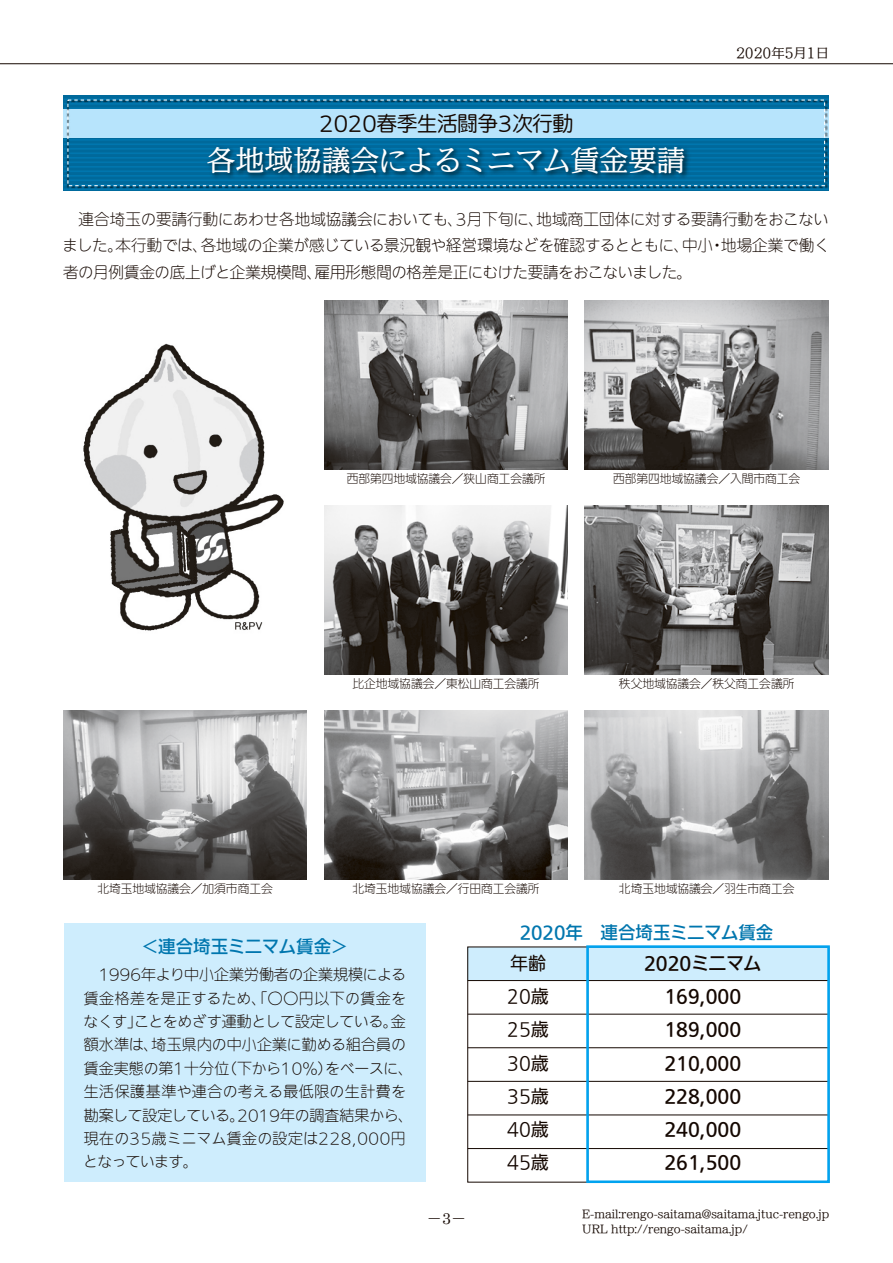
<style>
.page{position:relative;width:893px;height:1263px;background:#fff}
.page>*{position:absolute;margin:0;border:0;box-sizing:border-box;transform-origin:0 0}
.t1{font:500 28.65px "Iwa UD Min Pro";letter-spacing:-.01em;color:#fff}
.t2{font:100 20.25px "Iwa UDR Go Pro";color:#140700}
.t3{font:500 18px/33.2px "Iwa UD Go Dsp Pro";color:#140700;text-align:center}
.t4{font:100 18px/33.2px "Iwa UD Go Dsp Pro";color:#140700}
.t5{font:500 17.55px "Iwa UD Go Dsp Pro";color:#0076ae}
.t6{font:15.75px "MS Mincho";color:#140700}
.t7{font:300 15.45px "Iwa UDR Go Pro";letter-spacing:-.005em;color:#140700}
.t8{font:300 14.85px/23.4px "Iwa UDR Go Pro";letter-spacing:.01em;color:#140700;text-align:right}
.t9{font:300 14.85px "Iwa UDR Go Pro";letter-spacing:.035em;color:#140700}
.t10{font:100 13.35px "Iwa UD Min Pro";color:#140700}
.t11{font:300 11.7px "Iwa UD Go Dsp Pro";color:#140700}
.t12{font:500 10.65px/14.9px "Iwa UD Min Pro";color:#140700}
.s1{font-family:"Century"}
</style>
<div class="page">
<div style="left:64px;top:923px;width:361px;height:259px;background:#ceedfd"></div>
<div style="left:468px;top:947px;width:361px;height:33px;background:#ceedfd"></div>
<hr style="left:468px;top:980px;width:361px;height:1px;background:#140700">
<hr style="left:468px;top:1014px;width:361px;height:1px;background:#140700">
<hr style="left:468px;top:1047px;width:361px;height:1px;background:#140700">
<hr style="left:468px;top:1081px;width:361px;height:1px;background:#140700">
<hr style="left:468px;top:1115px;width:361px;height:1px;background:#140700">
<hr style="left:468px;top:1148px;width:361px;height:1px;background:#140700">
<hr style="left:0;top:63px;width:893px;height:1px;background:#140700">
<div style="left:64px;top:96px;width:765px;height:95px;background:#00699b"></div>
<hr style="left:64px;top:98px;width:765px;height:2px;background:#0076ae">
<hr style="left:64px;top:103px;width:765px;height:2px;background:#0076ae">
<hr style="left:64px;top:107px;width:765px;height:2px;background:#0076ae">
<hr style="left:64px;top:139px;width:765px;height:2px;background:#0076ae">
<hr style="left:64px;top:143px;width:765px;height:2px;background:#0076ae">
<hr style="left:64px;top:148px;width:765px;height:2px;background:#0076ae">
<hr style="left:64px;top:152px;width:765px;height:2px;background:#0076ae">
<hr style="left:64px;top:157px;width:765px;height:2px;background:#0076ae">
<hr style="left:64px;top:161px;width:765px;height:2px;background:#0076ae">
<hr style="left:64px;top:166px;width:765px;height:2px;background:#0076ae">
<hr style="left:64px;top:170px;width:765px;height:2px;background:#0076ae">
<hr style="left:64px;top:175px;width:765px;height:2px;background:#0076ae">
<hr style="left:64px;top:179px;width:765px;height:2px;background:#0076ae">
<hr style="left:64px;top:184px;width:765px;height:2px;background:#0076ae">
<hr style="left:64px;top:188px;width:765px;height:2px;background:#0076ae">
<img style="left:67px;top:99px;width:760px;height:89px">
<img style="left:203px;top:142px;width:491px;height:47px">
<div style="left:586px;top:945px;width:244px;height:238px;border:3px solid #00a3f0"></div>
<img style="left:83px;top:343px;width:201px;height:288px">
<img style="left:324px;top:300px;width:244px;height:169px">
<img style="left:585px;top:300px;width:244px;height:169px">
<img style="left:324px;top:505px;width:244px;height:169px">
<img style="left:585px;top:505px;width:244px;height:169px">
<img style="left:63px;top:710px;width:244px;height:169px">
<img style="left:324px;top:710px;width:244px;height:169px">
<img style="left:585px;top:710px;width:244px;height:169px">
<h2 class="t2" style="left:320px;top:109px;width:255px">2020春季生活闘争3次行動</h2>
<h1 class="t1" style="left:207px;top:140px;width:480px">各地域協議会によるミニマム賃金要請</h1>
<p class="t10" style="left:736px;top:43px;width:95px">2020年5月1日</p>
<p class="t7" style="left:63px;top:208px;width:483px">　連合埼玉の要請行動にあわせ各地域協議会においても 3、月下旬に、</p>
<p class="t7" style="left:537px;top:208px;width:294px">地域商工団体に対する要請行動をおこない</p>
<p class="t7" style="left:201px;top:235px;width:490px">各地域の企業が感じている景況観や経営環境などを確認するとともに、</p>
<p class="t7" style="left:721px;top:235px;width:110px">地場企業で働く</p>
<p class="t7" style="left:116px;top:235px;width:94px">本行動では、</p>
<p class="t7" style="left:682px;top:235px;width:33px">中小</p>
<p class="t7" style="left:63px;top:235px;width:62px">ました。</p>
<p class="t7" style="left:709px;top:235px;width:17px">・</p>
<p class="t7" style="left:63px;top:261px;width:261px">者の月例賃金の底上げと企業規模間、</p>
<p class="t7" style="left:315px;top:261px;width:379px">雇用形態間の格差是正にむけた要請をおこないました。</p>
<p class="t11" style="left:347px;top:470px;width:200px">西部第四地域協議会／狭山商工会議所</p>
<p class="t11" style="left:613px;top:470px;width:189px">西部第四地域協議会／入間市商工会</p>
<p class="t11" style="left:353px;top:675px;width:189px">比企地域協議会／東松山商工会議所</p>
<p class="t11" style="left:619px;top:675px;width:177px">秩父地域協議会／秩父商工会議所</p>
<p class="t11" style="left:97px;top:880px;width:177px">北埼玉地域協議会／加須市商工会</p>
<p class="t11" style="left:353px;top:880px;width:189px">北埼玉地域協議会／行田商工会議所</p>
<p class="t11" style="left:619px;top:880px;width:177px">北埼玉地域協議会／羽生市商工会</p>
<p class="t5" style="left:141px;top:933px;width:209px">＜連合埼玉ミニマム賃金&lt;</p>
<p class="t8" style="left:84px;top:964px;width:324px">　1996年より中小企業労働者の企業規模による賃金格差を是正するため、「○○円以下の賃金をことをめざす運動として設定している金。</p>
<p class="t8" style="left:84px;top:1010px;width:60px">なくす」</p>
<p class="t8" style="left:152px;top:1034px;width:256px">埼玉県内の中小企業に勤める組合員の</p>
<p class="t8" style="left:84px;top:1034px;width:76px">額水準は、</p>
<p class="t8" style="left:84px;top:1057px;width:147px">賃金実態の第1十分位</p>
<p class="t9" style="left:84px;top:1081px;width:324px">生活保護基準や連合の考える最低限の生計費を</p>
<p class="t8" style="left:237px;top:1104px;width:177px">2019年の調査結果から、</p>
<p class="t8" style="left:222px;top:1057px;width:112px">（下から10%）</p>
<p class="t8" style="left:325px;top:1057px;width:89px">をベースに、</p>
<p class="t8" style="left:83px;top:1104px;width:324px;text-align:left">勘案して設定している。<br>現在の35歳ミニマム賃金の設定は228,000円となっています。</p>
<p class="t6" style="left:426px;top:1210px;width:42px">－<span class="s1">3</span>－</p>
<p class="t5" style="left:520px;top:919px;width:255px">2020年　連合埼玉ミニマム賃金</p>
<p class="t4" style="left:507px;top:948px;width:43px">年齢<br>20歳<br>25歳<br>30歳<br>35歳<br>40歳<br>45歳</p>
<p class="t3" style="left:644px;top:947px;width:119px">2020ミニマム<br>169,000<br>189,000<br>210,000<br>228,000<br>240,000<br>261,500</p>
<p class="t12" style="left:582px;top:1207px;width:249px">E-mail:rengo-saitama@saitama.jtuc-rengo j p.<br>URL http://rengo-saitama j p. /</p>
</div>
